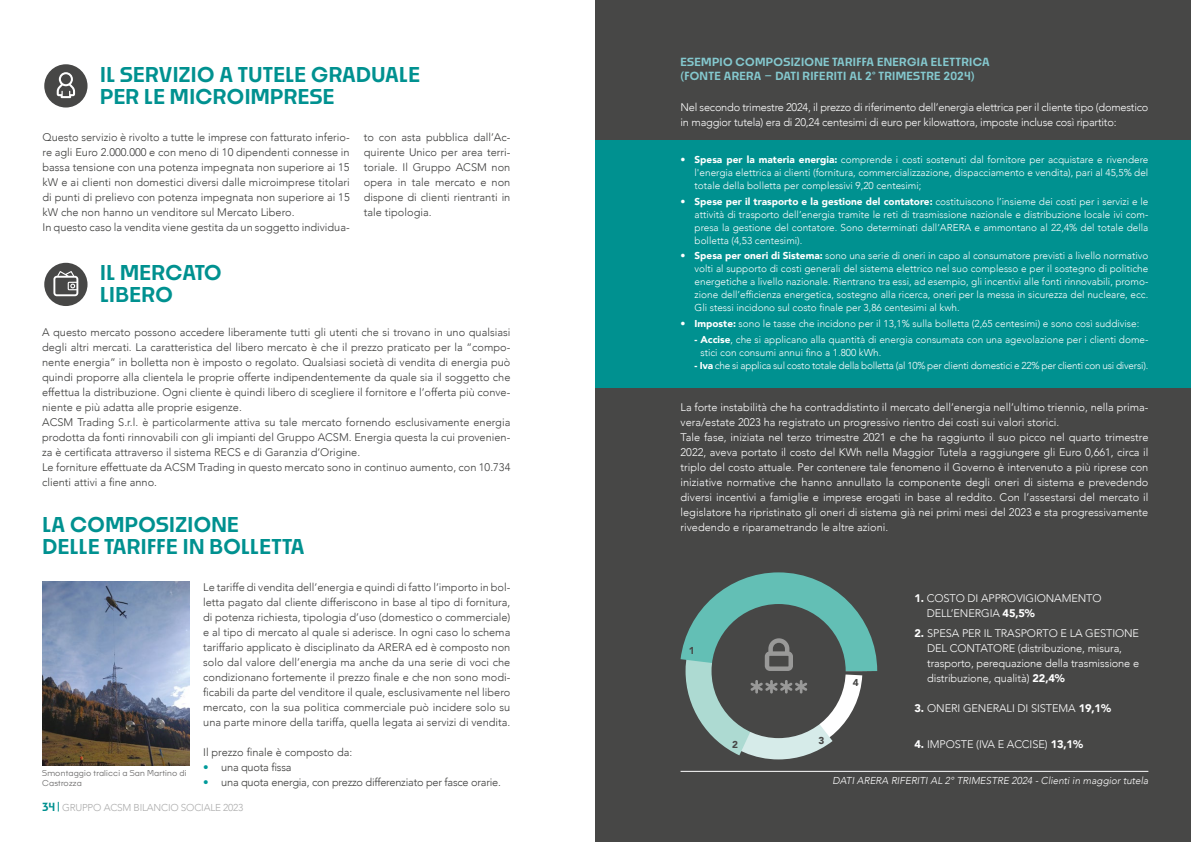
<style>
.page{position:relative;width:1191px;height:842px;background:#fff}
.page>*{position:absolute;margin:0;border:0;box-sizing:border-box;transform-origin:0 0}
.t1{font:600 20px/22px "Noka";letter-spacing:.02em;color:#009190}
.t2{font:300 11px/15px "Avenir";color:#3c3c3b}
.t3{font:300 11px/15px "Avenir";color:#fff}
.t4{font:300 11px/15px "Avenir";letter-spacing:-.02em;color:#fff}
.t5{font:600 11px/14px "Noka";letter-spacing:.03em;color:#84c8ce}
.t6{font:300 11px "Avenir";letter-spacing:-.02em;color:#3c3c3b}
.t7{font:300 10px/13px "Avenir";color:#fff;text-align:justify}
.t8{font:300 10px "Avenir";letter-spacing:-.02em;color:#fff}
.t9{font:italic 300 10px "Avenir";color:#fff}
.t10{font:300 10px "Avenir";letter-spacing:-.02em;color:#acacac}
.t11{font:900 10px "Avenir";color:#474746}
.t12{font:500 8px/9.6px "Noka";letter-spacing:.03em;color:#706f6f}
.s1{color:#009a9a}
.s2{font-family:"Noka";font-weight:600;font-size:11px;color:#009190}
.s3{font-weight:900}
</style>
<div class="page">
<div style="left:44px;top:64px;width:43px;height:44px;background:#474746;border-radius:50%"></div>
<div style="left:44px;top:263px;width:43px;height:43px;background:#474746;border-radius:50%"></div>
<svg style="left:57px;top:72px;width:18px;height:26px"></svg>
<svg style="left:53px;top:271px;width:25px;height:25px"></svg>
<img style="left:42px;top:581px;width:147px;height:185px">
<div style="left:595px;top:0;width:596px;height:842px;background:#474746"></div>
<div style="left:595px;top:140px;width:596px;height:247px;background:#009190"></div>
<svg style="left:680px;top:572px;width:197px;height:187px"></svg>
<hr style="left:680px;top:771px;width:468px;height:1px;background:#fff">
<h1 class="t1" style="left:100px;top:63px;width:321px">IL SERVIZIO A TUTELE GRADUALE<br>PER LE MICROIMPRESE</h1>
<p class="t2" style="left:43px;top:130px;width:309px">Questo servizio è rivolto a tutte le imprese con fatturato inferio&shy;re agli Euro 2.000.000 e con meno di 10 dipendenti connesse in bassa tensione con una potenza impegnata non superiore ai 15 kW e ai clienti non domestici diversi dalle microimprese titolari di punti di prelievo con potenza impegnata non superiore ai 15 kW che non hanno un venditore sul Mercato Libero.<br>In questo caso la vendita viene gestita da un soggetto individua-</p>
<p class="t2" style="left:364px;top:130px;width:148px;text-align:justify">to con asta pubblica dall’Ac&shy;quirente Unico per area terri&shy;toriale. Il Gruppo ACSM non opera in tale mercato e non dispone di clienti rientranti in tale tipologia.</p>
<h1 class="t1" style="left:100px;top:261px;width:123px">IL MERCATO<br>LIBERO</h1>
<p class="t2" style="left:42px;top:325px;width:470px">A questo mercato possono accedere liberamente tutti gli utenti che si trovano in uno qualsiasi degli altri mercati. La caratteristica del libero mercato è che il prezzo praticato per la “compo&shy;nente energia” in bolletta non è imposto o regolato. Qualsiasi società di vendita di energia può quindi proporre alla clientela le proprie offerte indipendentemente da quale sia il soggetto che effettua la distribuzione. Ogni cliente è quindi libero di scegliere il fornitore e l’offerta più conve&shy;niente e più adatta alle proprie esigenze.<br>ACSM Trading S.r.l. è particolarmente attiva su tale mercato fornendo esclusivamente energia prodotta da fonti rinnovabili con gli impianti del Gruppo ACSM. Energia questa la cui provenien&shy;za è certificata attraverso il sistema RECS e di Garanzia d’Origine.<br>Le forniture effettuate da ACSM Trading in questo mercato sono in continuo aumento, con 10.734 clienti attivi a fine anno.</p>
<h1 class="t1" style="left:43px;top:513px;width:263px">LA COMPOSIZIONE<br>DELLE TARIFFE IN BOLLETTA</h1>
<p class="t12" style="left:42px;top:768px;width:146px">Smontaggio tralicci a San Martino di<br>Castrozza</p>
<p class="t2" style="left:203px;top:580px;width:309px;text-align:justify">Le tariffe di vendita dell’energia e quindi di fatto l’importo in bol&shy;letta pagato dal cliente differiscono in base al tipo di fornitura, di potenza richiesta, tipologia d’uso (domestico o commerciale) e al tipo di mercato al quale si aderisce. In ogni caso lo schema tariffario applicato è disciplinato da ARERA ed è composto non solo dal valore dell’energia ma anche da una serie di voci che condizionano fortemente il prezzo finale e che non sono modi&shy;ficabili da parte del venditore il quale, esclusivamente nel libero mercato, con la sua politica commerciale può incidere solo su una parte minore della tariffa, quella legata ai servizi di vendita.</p>
<p class="t2" style="left:203px;top:745px;width:151px">Il prezzo finale è composto da:</p>
<p class="t6" style="left:203px;top:761px;width:90px"><span class="s1">•</span> una quota fissa</p>
<p class="t6" style="left:203px;top:776px;width:299px"><span class="s1">•</span> una quota energia, con prezzo differenziato per fasce orarie.</p>
<p class="t10" style="left:42px;top:801px;width:203px"><span class="s2">34</span> GRUPPO ACSM BILANCIO SOCIALE 2023</p>
<p class="t5" style="left:680px;top:55px;width:310px">ESEMPIO COMPOSIZIONE TARIFFA ENERGIA ELETTRICA (FONTE ARERA – DATI RIFERITI AL 2° TRIMESTRE 2024)</p>
<p class="t4" style="left:680px;top:100px;width:469px">Nel secondo trimestre 2024, il prezzo di riferimento dell’energia elettrica per il cliente tipo (domestico in maggior tutela) era di 20,24 centesimi di euro per kilowattora, imposte incluse così ripartito:</p>
<p class="t7" style="left:694px;top:153px;width:455px;text-indent:-14px">• <span class="s3">Spesa per la materia energia:</span> comprende i costi sostenuti dal fornitore per acquistare e rivendere l'energia elettrica ai clienti (fornitura, commercializzazione, dispacciamento e vendita), pari al 45,5% del totale della bolletta per complessivi 9,20 centesimi;</p>
<p class="t7" style="left:694px;top:195px;width:455px;text-indent:-14px"><span class="s3">• Spese per il trasporto e la gestione del contatore:</span> costituiscono l’insieme dei costi per i servizi e le attività di trasporto dell’energia tramite le reti di trasmissione nazionale e distribuzione locale ivi com&shy;presa la gestione del contatore. Sono determinati dall’ARERA e ammontano al 22,4% del totale della bolletta (4,53 centesimi).</p>
<p class="t7" style="left:694px;top:249px;width:455px;text-indent:-14px"><span class="s3">• Spesa per oneri di Sistema:</span> sono una serie di oneri in capo al consumatore previsti a livello normativo volti al supporto di costi generali del sistema elettrico nel suo complesso e per il sostegno di politiche energetiche a livello nazionale. Rientrano tra essi, ad esempio, gli incentivi alle fonti rinnovabili, promo&shy;zione dell’efficienza energetica, sostegno alla ricerca, oneri per la messa in sicurezza del nucleare, ecc.<br>Gli stessi incidono sul costo finale per 3,86 centesimi al kwh.</p>
<p class="t7" style="left:680px;top:317px;width:460px"><span class="s3">• Imposte:</span> sono le tasse che incidono per il 13,1% sulla bolletta (2,65 centesimi) e sono così suddivise:</p>
<p class="t7" style="left:700px;top:333px;width:449px;text-indent:-6px"><span class="s3">- Accise</span>, che si applicano alla quantità di energia consumata con una agevolazione per i clienti dome&shy;stici con consumi annui fino a 1.800 kWh.</p>
<p class="t8" style="left:694px;top:360px;width:455px"><span class="s3">- Iva</span> che si applica sul costo totale della bolletta (al 10% per clienti domestici e 22% per clienti con usi diversi).</p>
<p class="t3" style="left:680px;top:400px;width:469px">La forte instabilità che ha contraddistinto il mercato dell’energia nell’ultimo triennio, nella prima&shy;vera/estate 2023 ha registrato un progressivo rientro dei costi sui valori storici.<br>Tale fase, iniziata nel terzo trimestre 2021 e che ha raggiunto il suo picco nel quarto trimestre 2022, aveva portato il costo del KWh nella Maggior Tutela a raggiungere gli Euro 0,661, circa il triplo del costo attuale. Per contenere tale fenomeno il Governo è intervenuto a più riprese con iniziative normative che hanno annullato la componente degli oneri di sistema e prevedendo diversi incentivi a famiglie e imprese erogati in base al reddito. Con l’assestarsi del mercato il legislatore ha ripristinato gli oneri di sistema già nei primi mesi del 2023 e sta progressivamente rivedendo e riparametrando le altre azioni.</p>
<p class="t11" style="left:689px;top:642px;width:7px">1</p>
<p class="t11" style="left:732px;top:735px;width:7px">2</p>
<p class="t11" style="left:818px;top:732px;width:7px">3</p>
<p class="t11" style="left:853px;top:674px;width:7px">4</p>
<p class="t3" style="left:926px;top:590px;width:176px;text-indent:-12px"><span class="s3">1.</span> COSTO DI APPROVIGIONAMENTO<br>DELL’ENERGIA <span class="s3">45,5%</span></p>
<p class="t3" style="left:927px;top:626px;width:213px;text-indent:-13px"><span class="s3">2.</span> SPESA PER IL TRASPORTO E LA GESTIONE DEL CONTATORE (distribuzione, misura, trasporto, perequazione della trasmissione e distribuzione, qualità) <span class="s3">22,4%</span></p>
<p class="t3" style="left:914px;top:701px;width:198px"><span class="s3">3.</span> ONERI GENERALI DI SISTEMA <span class="s3">19,1%</span></p>
<p class="t3" style="left:914px;top:737px;width:170px"><span class="s3">4.</span> IMPOSTE (IVA E ACCISE) <span class="s3">13,1%</span></p>
<p class="t9" style="left:832px;top:775px;width:317px">DATI ARERA RIFERITI AL 2° TRIMESTRE 2024 - Clienti in maggior tutela</p>
</div>
